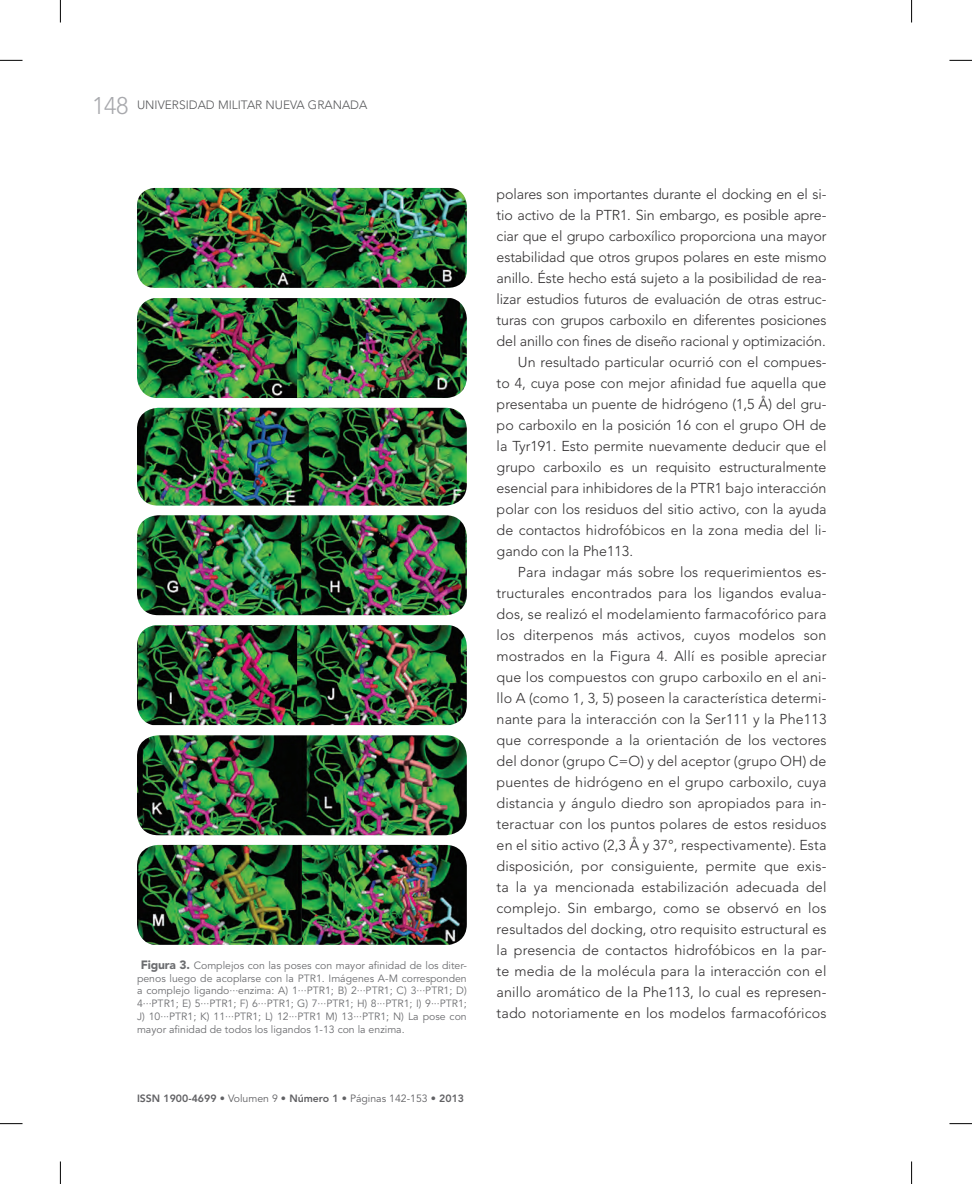
<style>
.page{position:relative;width:972px;height:1184px;background:#fff}
.page>*{position:absolute;margin:0;border:0;box-sizing:border-box;transform-origin:0 0}
.t1{font:300 14.25px "Avenir";letter-spacing:.01em;color:#312f30}
.t2{font:300 14.25px "Avenir";letter-spacing:-.01em;color:#312f30}
.t3{font:300 12px "Avenir";color:#57585a}
.t4{font:10.5px/12.8px "Avenir";color:#6c6d70;text-align:justify}
.t5{font:800 10.5px "Avenir";color:#616164}
.s1{font-size:24px;color:#a8a9ad}
.s2{font-weight:900;font-size:12px}
.s3{font-weight:400}
</style>
<div class="page">
<img style="left:137px;top:188px;width:329px;height:100px">
<img style="left:137px;top:408px;width:329px;height:97px">
<img style="left:137px;top:515px;width:329px;height:100px">
<img style="left:137px;top:735px;width:329px;height:100px">
<img style="left:137px;top:298px;width:329px;height:100px">
<img style="left:137px;top:625px;width:329px;height:100px">
<img style="left:137px;top:845px;width:329px;height:100px">
<svg style="left:0;top:60px;width:22px;height:1px"></svg>
<svg style="left:949px;top:60px;width:22px;height:1px"></svg>
<svg style="left:0;top:1123px;width:22px;height:1px"></svg>
<svg style="left:949px;top:1123px;width:22px;height:1px"></svg>
<svg style="left:60px;top:0;width:1px;height:23px"></svg>
<svg style="left:60px;top:1161px;width:1px;height:23px"></svg>
<p class="t3" style="left:92px;top:98px;width:276px"><span class="s1">148</span> UNIVERSIDAD MILITAR NUEVA GRANADA</p>
<p class="t4" style="left:137px;top:959px;width:331px;text-indent:4px"><span class="s2">Figura 3.</span> Complejos con las poses con mayor afinidad de los diter&shy;penos luego de acoplarse con la PTR1. Imágenes A-M corresponden a complejo ligando···enzima: A) 1···PTR1; B) 2···PTR1; C) 3···PTR1; D)<br>4···PTR1; E) 5···PTR1; F) 6···PTR1; G) 7···PTR1; H) 8···PTR1; I) 9···PTR1; J) 10···PTR1; K) 11···PTR1; L) 12···PTR1 M) 13···PTR1; N) La pose con mayor afinidad de todos los ligandos 1-13 con la enzima.</p>
<p class="t5" style="left:137px;top:1092px;width:328px">ISSN 1900-4699 • <span class="s3">Volumen 9</span> • Número 1 • <span class="s3">Páginas 142-153</span> • 2013</p>
<p class="t2" style="left:496px;top:185px;width:331px">polares son importantes durante el docking en el si-</p>
<p class="t2" style="left:496px;top:206px;width:331px">tio activo de la PTR1. Sin embargo, es posible apre-</p>
<p class="t2" style="left:496px;top:227px;width:331px">ciar que el grupo carboxílico proporciona una mayor</p>
<p class="t2" style="left:496px;top:248px;width:331px">estabilidad que otros grupos polares en este mismo</p>
<p class="t2" style="left:496px;top:269px;width:331px">anillo. Éste hecho está sujeto a la posibilidad de rea-</p>
<p class="t2" style="left:496px;top:290px;width:331px">lizar estudios futuros de evaluación de otras estruc-</p>
<p class="t2" style="left:496px;top:311px;width:331px">turas con grupos carboxilo en diferentes posiciones</p>
<p class="t2" style="left:496px;top:332px;width:330px">del anillo con fines de diseño racional y optimización.</p>
<p class="t1" style="left:517px;top:353px;width:310px">Un resultado particular ocurrió con el compues-</p>
<p class="t1" style="left:496px;top:374px;width:331px">to 4, cuya pose con mejor afinidad fue aquella que</p>
<p class="t1" style="left:496px;top:395px;width:331px">presentaba un puente de hidrógeno (1,5 Å) del gru-</p>
<p class="t1" style="left:496px;top:416px;width:331px">po carboxilo en la posición 16 con el grupo OH de</p>
<p class="t1" style="left:496px;top:437px;width:331px">la Tyr191. Esto permite nuevamente deducir que el</p>
<p class="t1" style="left:496px;top:458px;width:331px">grupo carboxilo es un requisito estructuralmente</p>
<p class="t1" style="left:496px;top:479px;width:331px">esencial para inhibidores de la PTR1 bajo interacción</p>
<p class="t1" style="left:496px;top:500px;width:331px">polar con los residuos del sitio activo, con la ayuda</p>
<p class="t1" style="left:496px;top:521px;width:331px">de contactos hidrofóbicos en la zona media del li-</p>
<p class="t1" style="left:496px;top:542px;width:138px">gando con la Phe113.</p>
<p class="t1" style="left:517px;top:563px;width:310px">Para indagar más sobre los requerimientos es-</p>
<p class="t1" style="left:496px;top:584px;width:331px">tructurales encontrados para los ligandos evalua-</p>
<p class="t1" style="left:496px;top:605px;width:331px">dos, se realizó el modelamiento farmacofórico para</p>
<p class="t1" style="left:496px;top:626px;width:331px">los diterpenos más activos, cuyos modelos son</p>
<p class="t1" style="left:496px;top:647px;width:331px">mostrados en la Figura 4. Allí es posible apreciar</p>
<p class="t1" style="left:496px;top:668px;width:331px">que los compuestos con grupo carboxilo en el ani-</p>
<p class="t1" style="left:496px;top:689px;width:331px">llo A (como 1, 3, 5) poseen la característica determi-</p>
<p class="t1" style="left:496px;top:710px;width:331px">nante para la interacción con la Ser111 y la Phe113</p>
<p class="t1" style="left:496px;top:731px;width:331px">que corresponde a la orientación de los vectores</p>
<p class="t1" style="left:496px;top:752px;width:331px">del donor (grupo C=O) y del aceptor (grupo OH) de</p>
<p class="t1" style="left:496px;top:773px;width:331px">puentes de hidrógeno en el grupo carboxilo, cuya</p>
<p class="t1" style="left:496px;top:794px;width:331px">distancia y ángulo diedro son apropiados para in-</p>
<p class="t1" style="left:496px;top:815px;width:331px">teractuar con los puntos polares de estos residuos</p>
<p class="t1" style="left:496px;top:836px;width:331px">en el sitio activo (2,3 Å y 37°, respectivamente). Esta</p>
<p class="t1" style="left:496px;top:857px;width:331px">disposición, por consiguiente, permite que exis-</p>
<p class="t1" style="left:496px;top:878px;width:331px">ta la ya mencionada estabilización adecuada del</p>
<p class="t1" style="left:496px;top:899px;width:331px">complejo. Sin embargo, como se observó en los</p>
<p class="t1" style="left:496px;top:920px;width:331px">resultados del docking, otro requisito estructural es</p>
<p class="t1" style="left:496px;top:941px;width:331px">la presencia de contactos hidrofóbicos en la par-</p>
<p class="t1" style="left:496px;top:962px;width:331px">te media de la molécula para la interacción con el</p>
<p class="t1" style="left:496px;top:983px;width:331px">anillo aromático de la Phe113, lo cual es represen-</p>
<p class="t1" style="left:496px;top:1004px;width:331px">tado notoriamente en los modelos farmacofóricos</p>
</div>
